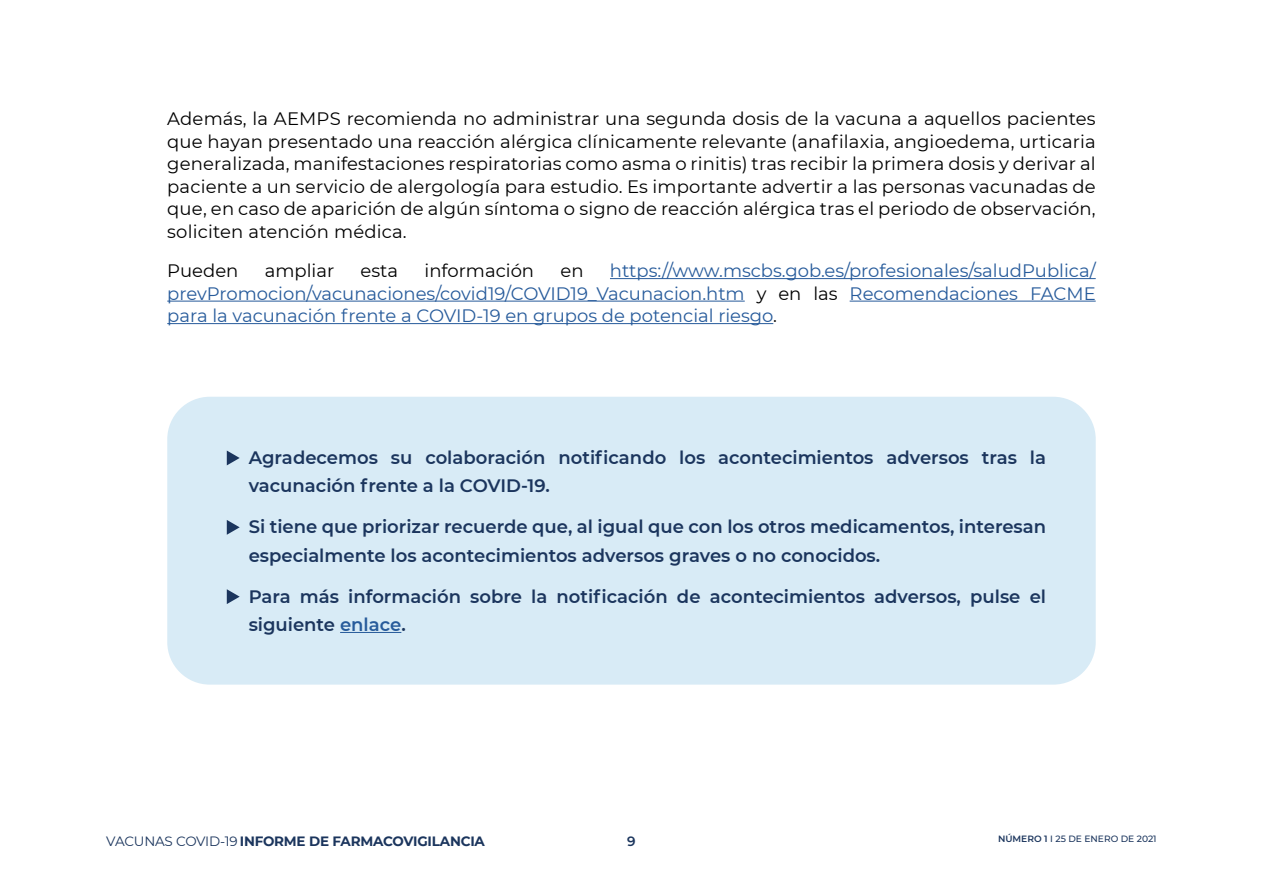
<style>
.page{position:relative;width:1263px;height:893px;background:#fff}
.page>*{position:absolute;margin:0;border:0;box-sizing:border-box;transform-origin:0 0}
.t1{font:18px/22.5px "Montserrat";letter-spacing:.01em;color:#000;text-align:justify}
.t2{font:600 18px/28.5px "Montserrat";color:#1b355d}
.t3{font:18px/22.5px "Montserrat";color:#275b9b;text-align:justify}
.t4{font:700 13.5px "Montserrat";letter-spacing:-.015em;color:#1b355d}
.t5{font:600 13.5px "Montserrat";color:#1b355d}
.t6{font:500 9.15px "Montserrat";color:#1b355d}
.s1{color:#000}
.s2{color:#275b9b}
.s3{font-weight:400}
.s4{font-weight:600}
</style>
<div class="page">
<hr style="left:610px;top:278px;width:486px;height:1px;background:#275b9b">
<hr style="left:167px;top:301px;width:578px;height:1px;background:#275b9b">
<hr style="left:850px;top:301px;width:246px;height:1px;background:#275b9b">
<hr style="left:167px;top:323px;width:606px;height:1px;background:#275b9b">
<div style="left:167px;top:397px;width:929px;height:288px;background:#d8ebf6;border-radius:43px"></div>
<hr style="left:340px;top:632px;width:61px;height:1px;background:#275b9b">
<svg style="left:227px;top:450px;width:13px;height:15px"></svg>
<svg style="left:227px;top:520px;width:13px;height:15px"></svg>
<svg style="left:227px;top:589px;width:13px;height:15px"></svg>
<p class="t1" style="left:167px;top:107px;width:930px">Además, la AEMPS recomienda no administrar una segunda dosis de la vacuna a aquellos pacientes que hayan presentado una reacción alérgica clínicamente relevante (anafilaxia, angioedema, urticaria generalizada, manifestaciones respiratorias como asma o rinitis) tras recibir la primera dosis y derivar al paciente a un servicio de alergología para estudio. Es importante advertir a las personas vacunadas de que, en caso de aparición de algún síntoma o signo de reacción alérgica tras el periodo de observación, soliciten atención médica.</p>
<p class="t1" style="left:167px;top:259px;width:73px">Pueden</p>
<p class="t1" style="left:265px;top:259px;width:71px">ampliar</p>
<p class="t1" style="left:361px;top:259px;width:39px">esta</p>
<p class="t1" style="left:425px;top:259px;width:111px">información</p>
<p class="t1" style="left:560px;top:259px;width:25px">en</p>
<p class="t3" style="left:167px;top:259px;width:930px;text-indent:443px">https://www.mscbs.gob.es/profesionales/saludPublica/ prevPromocion/vacunaciones/covid19/COVID19_Vacunacion.htm <span class="s1">y en las</span> Recomendaciones FACME para la vacunación frente a COVID-19 en grupos de potencial riesgo<span class="s1">.</span></p>
<p class="t2" style="left:249px;top:442px;width:799px">Agradecemos su colaboración notificando los acontecimientos adversos tras la vacunación frente a la COVID-19.</p>
<p class="t2" style="left:249px;top:512px;width:799px">Si tiene que priorizar recuerde que, al igual que con los otros medicamentos, interesan especialmente los acontecimientos adversos graves o no conocidos.</p>
<p class="t2" style="left:249px;top:581px;width:799px">Para más información sobre la notificación de acontecimientos adversos, pulse el siguiente <span class="s2">enlace</span>.</p>
<p class="t4" style="left:106px;top:831px;width:380px"><span class="s3">VACUNAS COVID-19</span> INFORME DE FARMACOVIGILANCIA</p>
<p class="t5" style="left:627px;top:831px;width:10px">9</p>
<p class="t6" style="left:998px;top:832px;width:160px"><span class="s4">NÚMERO 1</span> I 25 DE ENERO DE 2021</p>
</div>
